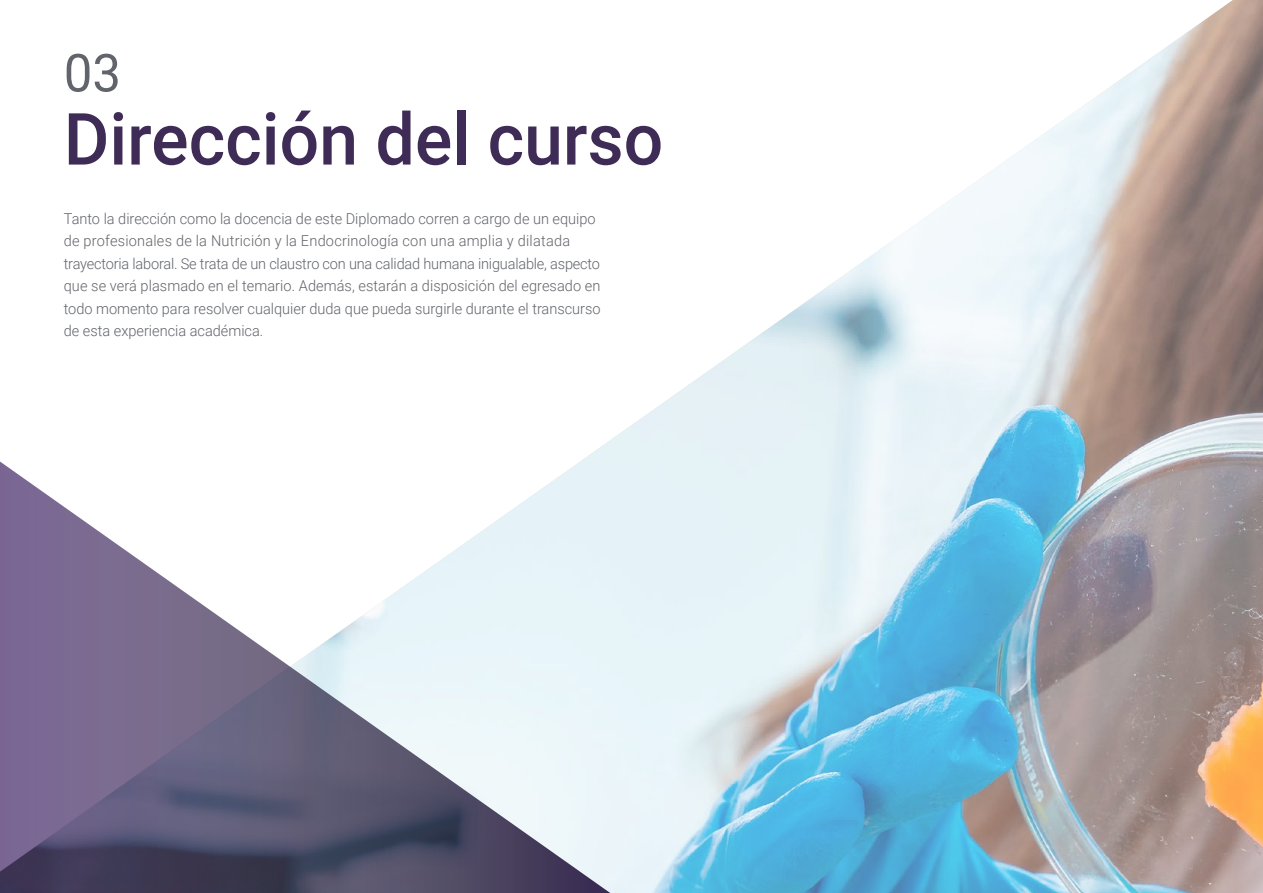
<style>
.page{position:relative;width:1263px;height:893px;background:#fff}
.page>*{position:absolute;margin:0;border:0;box-sizing:border-box;transform-origin:0 0}
.t1{font:500 72px "Roboto";color:#3e2b56}
.t2{font:52.5px "Roboto";color:#61646a}
.t3{font:300 15px/22.5px "Roboto";color:#61646a}
</style>
<div class="page">
<img style="left:602px;top:0;width:661px;height:893px">
<svg style="left:0;top:446px;width:640px;height:447px"></svg>
<h2 class="t2" style="left:64px;top:36px;width:59px">03</h2>
<h1 class="t1" style="left:64px;top:89px;width:601px">Dirección del curso</h1>
<p class="t3" style="left:64px;top:207px;width:538px">Tanto la dirección como la docencia de este Diplomado corren a cargo de un equipo de profesionales de la Nutrición y la Endocrinología con una amplia y dilatada trayectoria laboral. Se trata de un claustro con una calidad humana inigualable, aspecto que se verá plasmado en el temario. Además, estarán a disposición del egresado en todo momento para resolver cualquier duda que pueda surgirle durante el transcurso de esta experiencia académica.</p>
</div>
